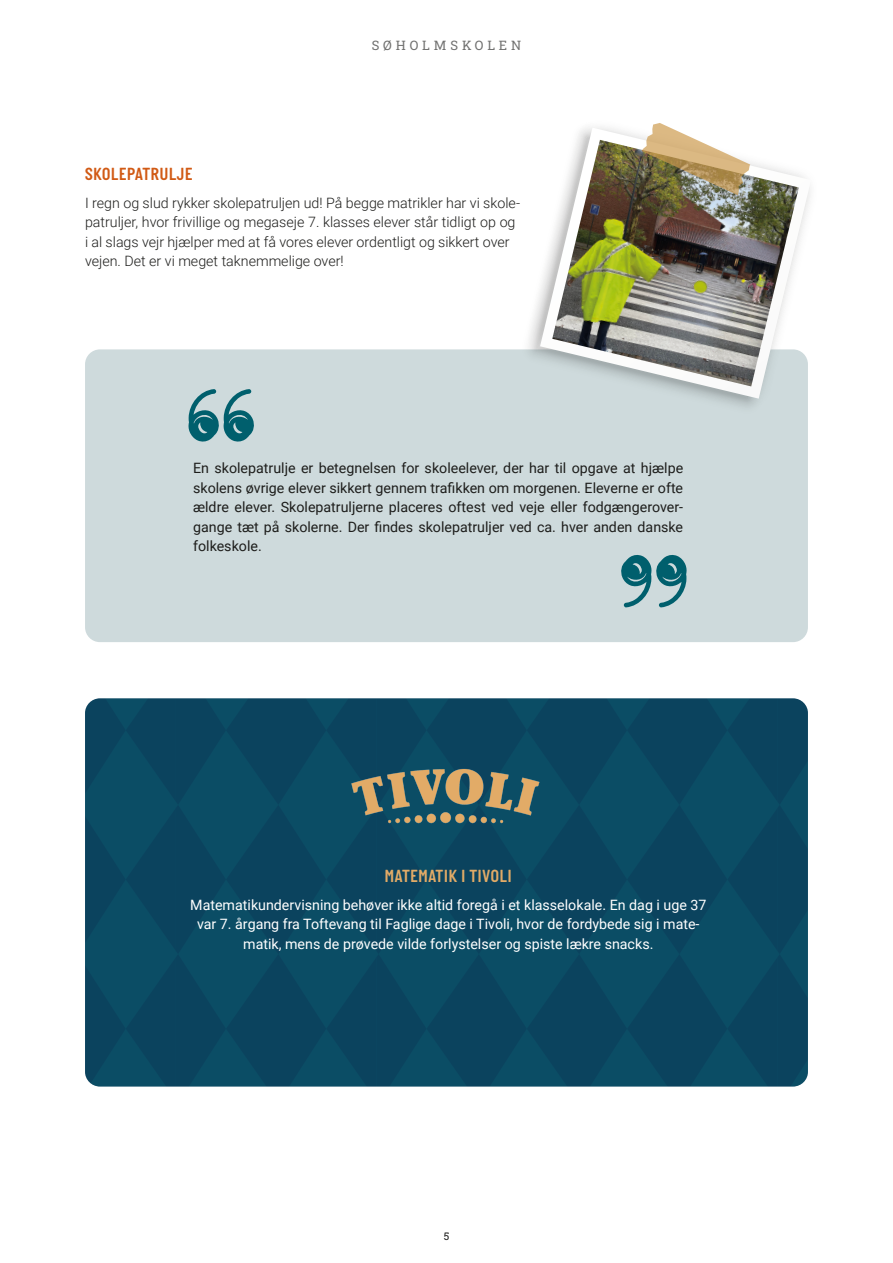
<style>
.page{position:relative;width:893px;height:1263px;background:#fff}
.page>*{position:absolute;margin:0;border:0;box-sizing:border-box;transform-origin:0 0}
.Mellemrubrik{font:600 18px "Italian Plate No 1";letter-spacing:.02em;color:#e2ab67}
.Mellemrubrik-2{font:600 18px "Italian Plate No 1";letter-spacing:.02em;color:#d15a15}
.Brød{font:14.25px/19.5px "Roboto";color:#1d1d1b;text-align:justify}
.Brød-2{font:300 14.25px/19.5px "Roboto";color:#1d1d1b}
.Brød-3{font:14.25px/19.5px "Roboto";color:#fff;text-align:center}
.t1{font:13.05px "Roboto Slab";letter-spacing:.3em;color:#70706f}
.t2{font:10.5px "Roboto Slab";color:#1d1d1b}
</style>
<div class="page">
<svg style="left:85px;top:698px;width:723px;height:388px;background:#0b4761"></svg>
<div style="left:85px;top:349px;width:723px;height:293px;background:#cedadc;border-radius:15px"></div>
<svg style="left:520px;top:127px;width:237px;height:280px"></svg>
<img style="left:540px;top:128px;width:270px;height:271px">
<img style="left:642px;top:123px;width:108px;height:72px">
<svg style="left:621px;top:555px;width:66px;height:52px"></svg>
<svg style="left:188px;top:389px;width:66px;height:53px"></svg>
<img style="left:337px;top:753px;width:212px;height:83px">
<p class="t1" style="left:372px;top:36px;width:151px">SØHOLMSKOLEN</p>
<p class="Mellemrubrik-2" style="left:85px;top:164px;width:109px">SKOLEPATRULJE</p>
<p class="Brød-2" style="left:85px;top:193px;width:436px">I regn og slud rykker skolepatruljen ud! På begge matrikler har vi skole&shy;patruljer, hvor frivillige og megaseje 7. klasses elever står tidligt op og i al slags vejr hjælper med at få vores elever ordentligt og sikkert over vejen. Det er vi meget taknemmelige over!</p>
<p class="Brød" style="left:193px;top:458px;width:492px">En skolepatrulje er betegnelsen for skoleelever, der har til opgave at hjælpe skolens øvrige elever sikkert gennem trafikken om morgenen. Eleverne er ofte ældre elever. Skolepatruljerne placeres oftest ved veje eller fodgængerover&shy;gange tæt på skolerne. Der findes skolepatruljer ved ca. hver anden danske folkeskole.</p>
<p class="Mellemrubrik" style="left:385px;top:866px;width:129px">MATEMATIK I TIVOLI</p>
<p class="Brød-3" style="left:190px;top:894px;width:518px">Matematikundervisning behøver ikke altid foregå i et klasselokale. En dag i uge 37 var 7. årgang fra Toftevang til Faglige dage i Tivoli, hvor de fordybede sig i mate&shy;matik, mens de prøvede vilde forlystelser og spiste lækre snacks.</p>
<p class="t2" style="left:444px;top:1229px;width:7px">5</p>
</div>
